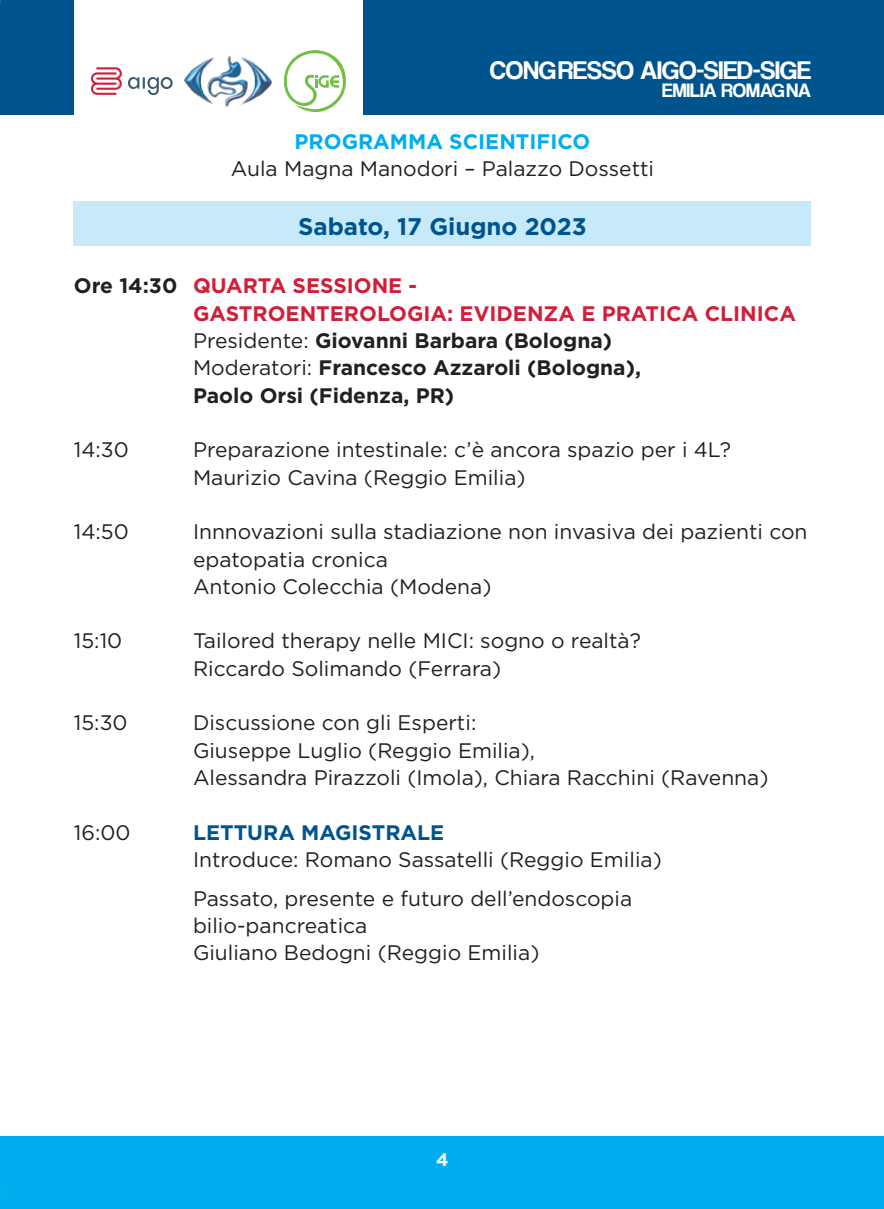
<style>
.page{position:relative;width:884px;height:1209px;background:#fff}
.page>*{position:absolute;margin:0;border:0;box-sizing:border-box;transform-origin:0 0}
.t1{font:26.2px "Coolvetica Rg";color:#fff}
.t2{font:700 24px "Gotham";color:#00548e}
.t3{font:21px/27.4px "Gotham";color:#231f20}
.t4{font:700 21px/27.2px "Gotham";color:#231f20}
.t5{font:700 21px "Gotham";color:#00aeef}
.t6{font:700 21px "Gotham";color:#00548e}
.t7{font:20px "Coolvetica Rg";color:#fff}
.t8{font:700 18px "Gotham";color:#fff}
.s1{color:#d21e39}
.s2{font-weight:400}
</style>
<div class="page">
<div style="left:363px;top:0;width:505px;height:115px;background:#00548e"></div>
<div style="left:0;top:1136px;width:868px;height:72px;background:#00aeef"></div>
<div style="left:868px;top:0;width:16px;height:115px;background:#00548e"></div>
<div style="left:868px;top:1136px;width:16px;height:72px;background:#00aeef"></div>
<div style="left:0;top:0;width:74px;height:115px;background:#00548e"></div>
<img style="left:184px;top:56px;width:88px;height:51px">
<svg style="left:284px;top:50px;width:62px;height:62px"></svg>
<svg style="left:128px;top:77px;width:45px;height:18px"></svg>
<svg style="left:91px;top:67px;width:31px;height:28px"></svg>
<div style="left:74px;top:201px;width:737px;height:44px;background:#c6eafa"></div>
<p class="t1" style="left:490px;top:54px;width:323px">CONGRESSO AIGO-SIED-SIGE</p>
<p class="t7" style="left:662px;top:78px;width:150px">EMILIA ROMAGNA</p>
<p class="t5" style="left:295px;top:128px;width:297px">PROGRAMMA SCIENTIFICO</p>
<p class="t3" style="left:231px;top:155px;width:425px">Aula Magna Manodori – Palazzo Dossetti</p>
<p class="t2" style="left:298px;top:210px;width:290px">Sabato, 17 Giugno 2023</p>
<p class="t4" style="left:193px;top:272px;width:604px;text-indent:-119px">Ore 14:30 <span class="s1">QUARTA SESSIONE -<br>GASTROENTEROLOGIA: EVIDENZA E PRATICA CLINICA </span><span class="s2">Presidente:</span> Giovanni Barbara (Bologna)<br><span class="s2">Moderatori:</span> Francesco Azzaroli (Bologna),<br>Paolo Orsi (Fidenza, PR)</p>
<p class="t3" style="left:74px;top:436px;width:56px">14:30</p>
<p class="t3" style="left:193px;top:436px;width:539px">Preparazione intestinale: c’è ancora spazio per i 4L?<br>Maurizio Cavina (Reggio Emilia)</p>
<p class="t3" style="left:74px;top:517px;width:56px">14:50</p>
<p class="t3" style="left:193px;top:517px;width:616px">Innnovazioni sulla stadiazione non invasiva dei pazienti con epatopatia cronica<br>Antonio Colecchia (Modena)</p>
<p class="t3" style="left:74px;top:627px;width:50px">15:10</p>
<p class="t3" style="left:193px;top:627px;width:450px">Tailored therapy nelle MICI: sogno o realtà?<br>Riccardo Solimando (Ferrara)</p>
<p class="t3" style="left:74px;top:709px;width:55px">15:30</p>
<p class="t3" style="left:193px;top:709px;width:577px">Discussione con gli Esperti:<br>Giuseppe Luglio (Reggio Emilia),<br>Alessandra Pirazzoli (Imola), Chiara Racchini (Ravenna)</p>
<p class="t3" style="left:74px;top:818px;width:58px">16:00</p>
<p class="t6" style="left:193px;top:818px;width:253px">LETTURA MAGISTRALE</p>
<p class="t3" style="left:193px;top:839px;width:470px;line-height:38.6px">Introduce: Romano Sassatelli (Reggio Emilia)<br>Passato, presente e futuro dell’endoscopia</p>
<p class="t3" style="left:193px;top:911px;width:348px">bilio-pancreatica<br>Giuliano Bedogni (Reggio Emilia)</p>
<p class="t8" style="left:436px;top:1148px;width:14px">4</p>
</div>
